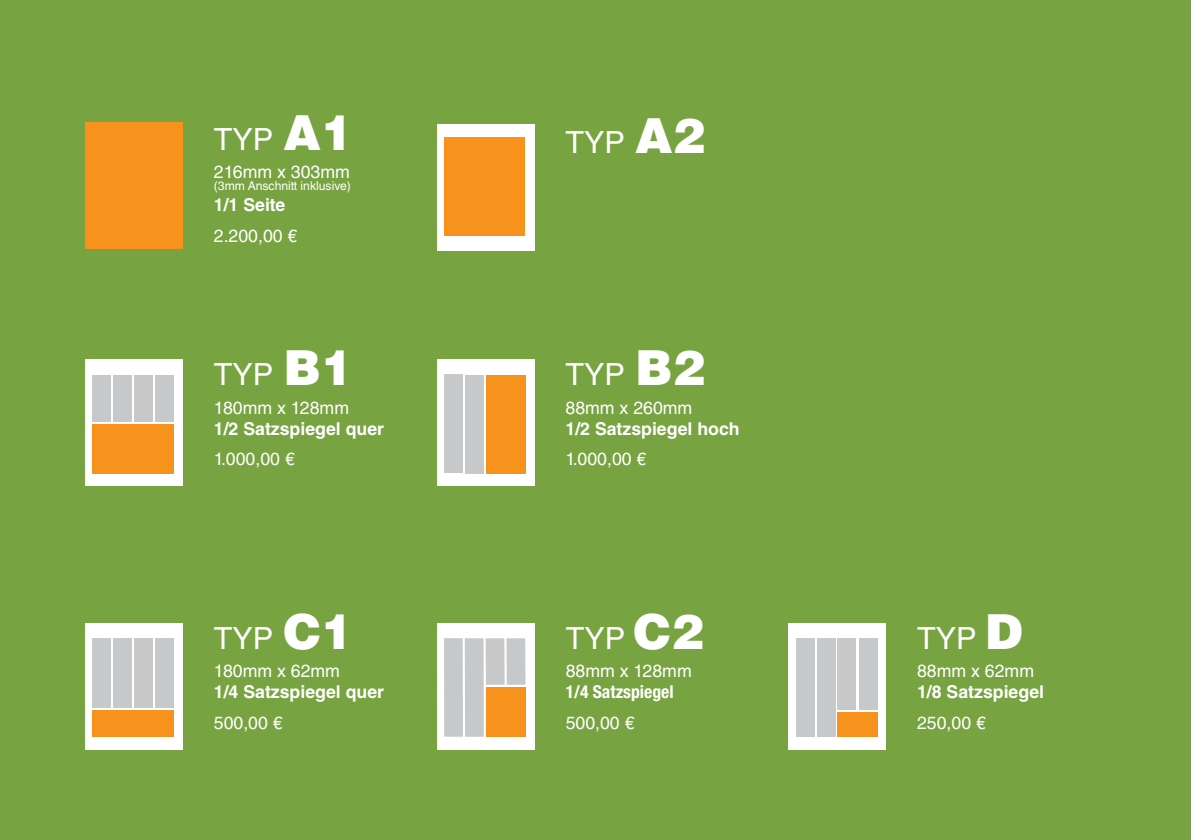
<style>
.page{position:relative;width:1191px;height:840px;background:#fff}
.page>*{position:absolute;margin:0;border:0;box-sizing:border-box;transform-origin:0 0}
.t1{font:30.6px "Helvetica LT Std";color:#fff}
.t2{font:17.6px "Helvetica LT Std";color:#fff}
.t3{font:700 17.6px "Helvetica LT Std";color:#fff}
.t4{font:700 condensed 17.6px "Helvetica Neue LT Std";color:#fff}
.t5{font:12.2px "Helvetica LT Std";color:#fff}
.s1{font-weight:900;font-size:48.2px}
</style>
<div class="page">
<div style="left:0;top:0;width:1191px;height:839px;background:#78a341"></div>
<div style="left:437px;top:125px;width:97px;height:126px;background:#fff"></div>
<div style="left:85px;top:123px;width:98px;height:126px;background:#f7931d"></div>
<div style="left:85px;top:359px;width:98px;height:126px;background:#fff"></div>
<div style="left:437px;top:359px;width:97px;height:126px;background:#fff"></div>
<div style="left:85px;top:622px;width:98px;height:127px;background:#fff"></div>
<div style="left:437px;top:622px;width:97px;height:127px;background:#fff"></div>
<div style="left:93px;top:374px;width:18px;height:47px;background:#c7c8ca"></div>
<div style="left:113px;top:374px;width:19px;height:47px;background:#c7c8ca"></div>
<div style="left:134px;top:374px;width:19px;height:47px;background:#c7c8ca"></div>
<div style="left:156px;top:374px;width:18px;height:47px;background:#c7c8ca"></div>
<div style="left:93px;top:423px;width:81px;height:50px;background:#f7931d"></div>
<div style="left:444px;top:374px;width:19px;height:99px;background:#c7c8ca"></div>
<div style="left:93px;top:638px;width:18px;height:69px;background:#c7c8ca"></div>
<div style="left:93px;top:710px;width:81px;height:26px;background:#f7931d"></div>
<div style="left:444px;top:637px;width:19px;height:99px;background:#c7c8ca"></div>
<div style="left:465px;top:374px;width:19px;height:99px;background:#c7c8ca"></div>
<div style="left:113px;top:638px;width:19px;height:69px;background:#c7c8ca"></div>
<div style="left:465px;top:638px;width:19px;height:98px;background:#c7c8ca"></div>
<div style="left:134px;top:638px;width:19px;height:69px;background:#c7c8ca"></div>
<div style="left:485px;top:638px;width:19px;height:46px;background:#c7c8ca"></div>
<div style="left:155px;top:638px;width:19px;height:69px;background:#c7c8ca"></div>
<div style="left:506px;top:638px;width:19px;height:46px;background:#c7c8ca"></div>
<div style="left:486px;top:374px;width:39px;height:99px;background:#f7931d"></div>
<div style="left:444px;top:137px;width:80px;height:98px;background:#f7931d"></div>
<div style="left:486px;top:686px;width:39px;height:50px;background:#f7931d"></div>
<div style="left:788px;top:622px;width:98px;height:127px;background:#fff"></div>
<div style="left:796px;top:638px;width:18px;height:98px;background:#c7c8ca"></div>
<div style="left:816px;top:638px;width:19px;height:98px;background:#c7c8ca"></div>
<div style="left:837px;top:638px;width:19px;height:71px;background:#c7c8ca"></div>
<div style="left:859px;top:638px;width:18px;height:71px;background:#c7c8ca"></div>
<div style="left:837px;top:711px;width:40px;height:25px;background:#f7931d"></div>
<h1 class="t1" style="left:214px;top:122px;width:141px">TYP <span class="s1">A1</span></h1>
<h1 class="t1" style="left:565px;top:124px;width:141px">TYP <span class="s1">A2</span></h1>
<p class="t2" style="left:214px;top:161px;width:137px">216mm x 303mm</p>
<p class="t5" style="left:214px;top:179px;width:139px">(3mm Anschnitt inklusive)</p>
<p class="t3" style="left:214px;top:194px;width:73px">1/1 Seite</p>
<p class="t2" style="left:214px;top:225px;width:85px">2.200,00 €</p>
<h1 class="t1" style="left:214px;top:356px;width:141px">TYP <span class="s1">B1</span></h1>
<h1 class="t1" style="left:565px;top:356px;width:141px">TYP <span class="s1">B2</span></h1>
<p class="t2" style="left:214px;top:397px;width:137px">180mm x 128mm</p>
<p class="t3" style="left:214px;top:417px;width:172px">1/2 Satzspiegel quer</p>
<p class="t2" style="left:214px;top:448px;width:82px">1.000,00 €</p>
<p class="t2" style="left:565px;top:397px;width:128px">88mm x 260mm</p>
<p class="t3" style="left:565px;top:417px;width:175px">1/2 Satzspiegel hoch</p>
<p class="t2" style="left:565px;top:448px;width:82px">1.000,00 €</p>
<h1 class="t1" style="left:214px;top:619px;width:141px">TYP <span class="s1">C1</span></h1>
<h1 class="t1" style="left:565px;top:619px;width:139px">TYP <span class="s1">C2</span></h1>
<p class="t2" style="left:214px;top:660px;width:128px">180mm x 62mm</p>
<p class="t3" style="left:214px;top:681px;width:172px">1/4 Satzspiegel quer</p>
<p class="t2" style="left:214px;top:711px;width:70px">500,00 €</p>
<p class="t2" style="left:565px;top:660px;width:128px">88mm x 128mm</p>
<p class="t4" style="left:565px;top:681px;width:109px">1/4 Satzspiegel</p>
<p class="t2" style="left:565px;top:711px;width:70px">500,00 €</p>
<h1 class="t1" style="left:917px;top:619px;width:107px">TYP <span class="s1">D</span></h1>
<p class="t2" style="left:917px;top:660px;width:118px">88mm x 62mm</p>
<p class="t3" style="left:917px;top:681px;width:128px">1/8 Satzspiegel</p>
<p class="t2" style="left:917px;top:711px;width:70px">250,00 €</p>
</div>
